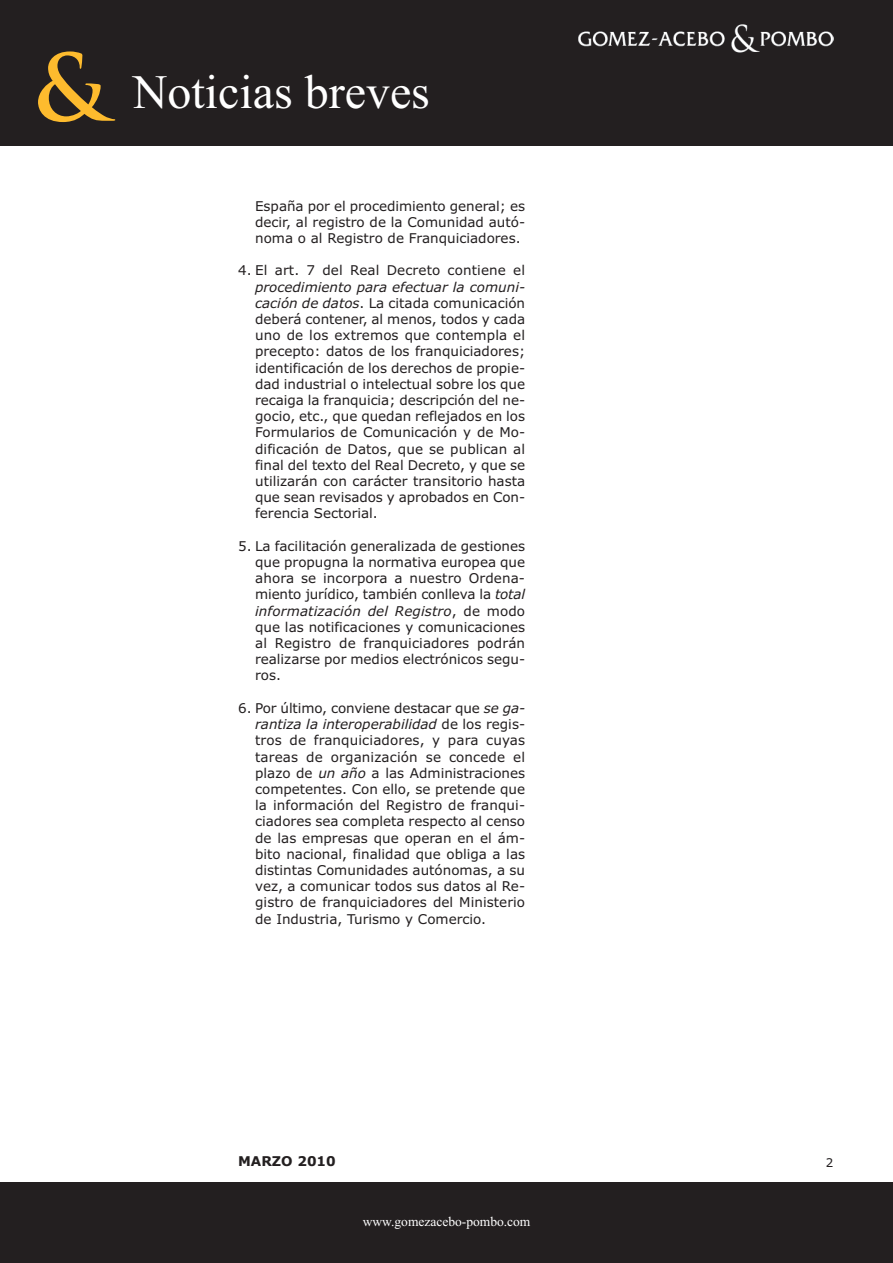
<style>
.page{position:relative;width:893px;height:1263px;background:#fff}
.page>*{position:absolute;margin:0;border:0;box-sizing:border-box;transform-origin:0 0}
.t1{font:48px "Times New Roman";color:#fff}
.t2{font:13.5px/16.2px "Verdana";color:#231f20;text-align:justify}
.t3{font:13.5px "Times New Roman";color:#fff}
.t4{font:700 13.5px "Verdana";color:#231f20}
.t5{font:12px "Verdana";color:#231f20}
.s1{font-family:"Trajan Pro";font-weight:700;font-size:90px;color:#fdbb2e}
.s2{font-style:italic}
</style>
<div class="page">
<div style="left:0;top:0;width:893px;height:146px;background:#231f20"></div>
<img style="left:578px;top:24px;width:255px;height:29px">
<div style="left:0;top:1183px;width:893px;height:80px;background:#231f20"></div>
<h1 class="t1" style="left:33px;top:64px;width:399px"><span class="s1">&amp;</span> Noticias breves</h1>
<p class="t2" style="left:255px;top:198px;width:271px">España por el procedimiento general; es decir, al registro de la Comunidad autó&shy;noma o al Registro de Franquiciadores.</p>
<p class="t2" style="left:238px;top:263px;width:289px">4. El art. 7 del Real Decreto contiene el</p>
<p class="t2" style="left:255px;top:279px;width:272px"><span class="s2">procedimiento para efectuar la comuni&shy;cación de datos</span>. La citada comunicación deberá contener, al menos, todos y cada uno de los extremos que contempla el precepto: datos de los franquiciadores; identificación de los derechos de propie&shy;dad industrial o intelectual sobre los que recaiga la franquicia; descripción del ne&shy;gocio, etc., que quedan reflejados en los Formularios de Comunicación y de Mo&shy;dificación de Datos, que se publican al final del texto del Real Decreto, y que se utilizarán con carácter transitorio hasta que sean revisados y aprobados en Con&shy;ferencia Sectorial.</p>
<p class="t2" style="left:255px;top:538px;width:272px;text-indent:-17px">5. La facilitación generalizada de gestiones que propugna la normativa europea que ahora se incorpora a nuestro Ordena&shy;miento jurídico, también conlleva la <span class="s2">total informatización del Registro</span>, de modo que las notificaciones y comunicaciones al Registro de franquiciadores podrán realizarse por medios electrónicos segu&shy;ros.</p>
<p class="t2" style="left:255px;top:700px;width:272px;text-indent:-17px">6. Por último, conviene destacar que <span class="s2">se ga&shy;rantiza la interoperabilidad</span> de los regis&shy;tros de franquiciadores, y para cuyas tareas de organización se concede el plazo de <span class="s2">un año</span> a las Administraciones competentes. Con ello, se pretende que la información del Registro de franqui&shy;ciadores sea completa respecto al censo de las empresas que operan en el ám&shy;bito nacional, finalidad que obliga a las distintas Comunidades autónomas, a su vez, a comunicar todos sus datos al Re&shy;gistro de franquiciadores del Ministerio de Industria, Turismo y Comercio.</p>
<p class="t4" style="left:238px;top:1154px;width:99px">MARZO 2010</p>
<p class="t5" style="left:826px;top:1155px;width:9px">2</p>
<p class="t3" style="left:363px;top:1213px;width:169px">www.gomezacebo-pombo.com</p>
</div>
